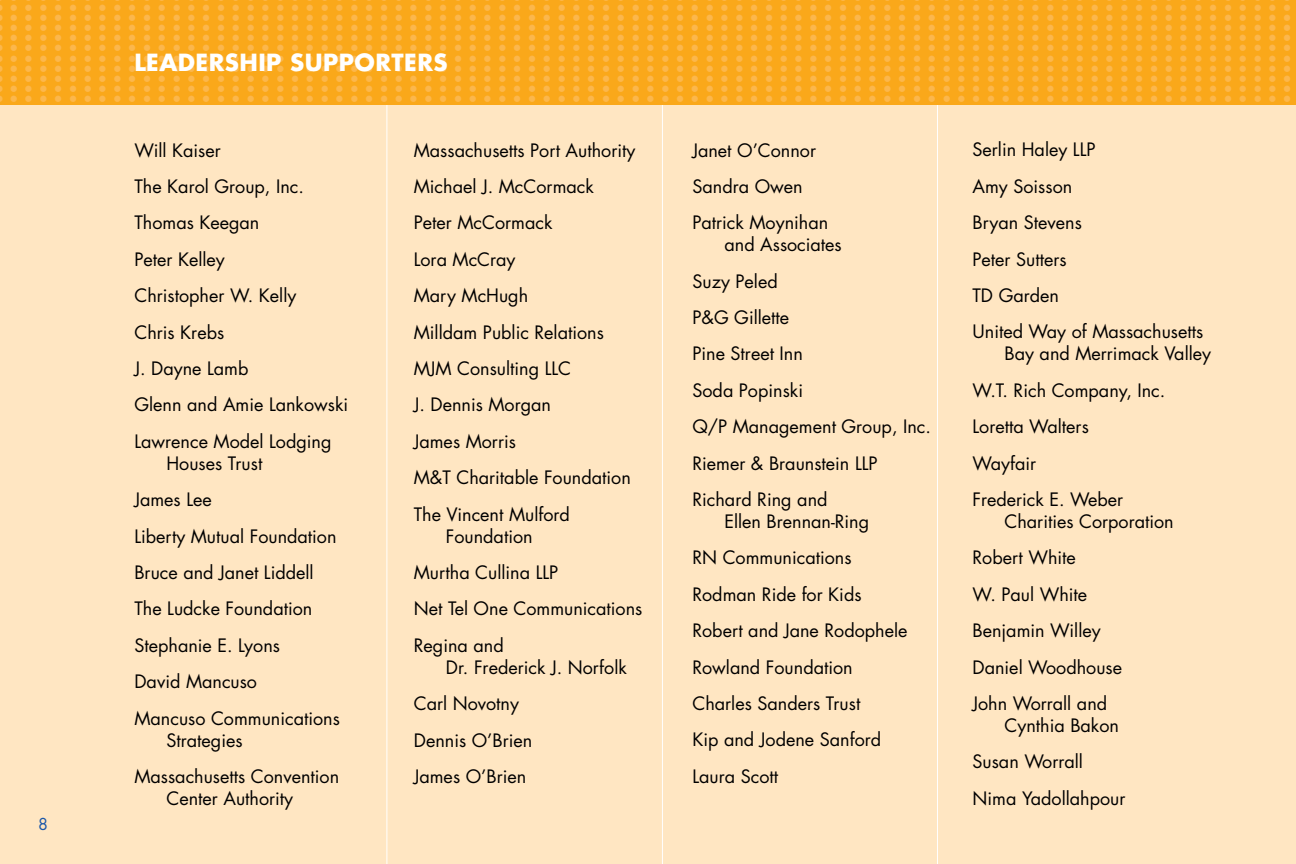
<style>
.page{position:relative;width:1296px;height:864px;background:#fff}
.page>*{position:absolute;margin:0;border:0;box-sizing:border-box;transform-origin:0 0}
.t1{font:24px "Minion Pro";color:#fcb74c}
.t2{font:700 23px "Futura";letter-spacing:.02em;color:#fff}
.t3{font:18px/36.4px "Futura";color:#000}
.t4{font:16px "Futura";color:#1b57a8}
</style>
<div class="page">
<div style="left:0;top:104px;width:1296px;height:760px;background:#ffe6c2"></div>
<hr style="left:386px;top:104px;width:1px;height:760px;background:#fff">
<hr style="left:662px;top:104px;width:1px;height:760px;background:#fff">
<hr style="left:937px;top:104px;width:1px;height:760px;background:#fff">
<div style="left:0;top:0;width:1296px;height:104px;background:#faa81a"></div>
<h1 class="t1" style="left:9px;top:-10px;width:1284px">• • • • • • • • • • • • • • • • • • • • • • • • • • • • • • • • • • • • • • • • • • • • • • • • • • • • • • • • • • • • • • • • • • • • • • • • • • • • • • • • • • • • • • •</h1>
<h1 class="t1" style="left:9px;top:0;width:1284px">• • • • • • • • • • • • • • • • • • • • • • • • • • • • • • • • • • • • • • • • • • • • • • • • • • • • • • • • • • • • • • • • • • • • • • • • • • • • • • • • • • • • • • •</h1>
<h1 class="t1" style="left:9px;top:10px;width:1284px">• • • • • • • • • • • • • • • • • • • • • • • • • • • • • • • • • • • • • • • • • • • • • • • • • • • • • • • • • • • • • • • • • • • • • • • • • • • • • • • • • • • • • • •</h1>
<h1 class="t1" style="left:9px;top:20px;width:1284px">• • • • • • • • • • • • • • • • • • • • • • • • • • • • • • • • • • • • • • • • • • • • • • • • • • • • • • • • • • • • • • • • • • • • • • • • • • • • • • • • • • • • • • •</h1>
<h1 class="t1" style="left:9px;top:30px;width:1284px">• • • • • • • • • • • • • • • • • • • • • • • • • • • • • • • • • • • • • • • • • • • • • • • • • • • • • • • • • • • • • • • • • • • • • • • • • • • • • • • • • • • • • • •</h1>
<h1 class="t1" style="left:9px;top:40px;width:1284px">• • • • • • • • • • • • • • • • • • • • • • • • • • • • • • • • • • • • • • • • • • • • • • • • • • • • • • • • • • • • • • • • • • • • • • • • • • • • • • • • • • • • • • •</h1>
<h1 class="t1" style="left:9px;top:50px;width:1284px">• • • • • • • • • • • • • • • • • • • • • • • • • • • • • • • • • • • • • • • • • • • • • • • • • • • • • • • • • • • • • • • • • • • • • • • • • • • • • • • • • • • • • • •</h1>
<h1 class="t1" style="left:9px;top:60px;width:1284px">• • • • • • • • • • • • • • • • • • • • • • • • • • • • • • • • • • • • • • • • • • • • • • • • • • • • • • • • • • • • • • • • • • • • • • • • • • • • • • • • • • • • • • •</h1>
<h1 class="t1" style="left:9px;top:70px;width:1284px">• • • • • • • • • • • • • • • • • • • • • • • • • • • • • • • • • • • • • • • • • • • • • • • • • • • • • • • • • • • • • • • • • • • • • • • • • • • • • • • • • • • • • • •</h1>
<h1 class="t1" style="left:9px;top:80px;width:1284px">• • • • • • • • • • • • • • • • • • • • • • • • • • • • • • • • • • • • • • • • • • • • • • • • • • • • • • • • • • • • • • • • • • • • • • • • • • • • • • • • • • • • • • •</h1>
<p class="t2" style="left:134px;top:47px;width:315px">LEADERSHIP SUPPORTERS</p>
<p class="t4" style="left:38px;top:813px;width:11px">8</p>
<p class="t3" style="left:134px;top:132px;width:215px">Will Kaiser<br>The Karol Group, Inc.<br>Thomas Keegan<br>Peter Kelley<br>Christopher W. Kelly<br>Chris Krebs<br>J. Dayne Lamb<br>Glenn and Amie Lankowski<br>Lawrence Model Lodging</p>
<p class="t3" style="left:134px;top:445px;width:207px;text-indent:32px">Houses Trust<br>James Lee<br>Liberty Mutual Foundation<br>Bruce and Janet Liddell<br>The Ludcke Foundation<br>Stephanie E. Lyons<br>David Mancuso<br>Mancuso Communications</p>
<p class="t3" style="left:134px;top:722px;width:206px;text-indent:32px">Strategies<br>Massachusetts Convention</p>
<p class="t3" style="left:166px;top:780px;width:128px">Center Authority</p>
<p class="t3" style="left:414px;top:132px;width:223px">Massachusetts Port Authority<br>Michael J. McCormack<br>Peter McCormack<br>Lora McCray<br>Mary McHugh<br>Milldam Public Relations<br>MJM Consulting LLC<br>J. Dennis Morgan<br>James Morris<br>M&amp;T Charitable Foundation<br>The Vincent Mulford</p>
<p class="t3" style="left:414px;top:517px;width:230px;text-indent:32px">Foundation<br>Murtha Cullina LLP<br>Net Tel One Communications<br>Regina and</p>
<p class="t3" style="left:414px;top:649px;width:215px;text-indent:32px">Dr. Frederick J. Norfolk<br>Carl Novotny<br>Dennis O’Brien<br>James O’Brien</p>
<p class="t3" style="left:692px;top:131px;width:137px">Janet O’Connor<br>Sandra Owen<br>Patrick Moynihan</p>
<p class="t3" style="left:692px;top:226px;width:240px;text-indent:32px">and Associates<br>Suzy Peled<br>P&amp;G Gillette<br>Pine Street Inn<br>Soda Popinski<br>Q/P Management Group, Inc.<br>Riemer &amp; Braunstein LLP<br>Richard Ring and</p>
<p class="t3" style="left:692px;top:503px;width:217px;text-indent:32px">Ellen Brennan-Ring<br>RN Communications<br>Rodman Ride for Kids<br>Robert and Jane Rodophele<br>Rowland Foundation<br>Charles Sanders Trust<br>Kip and Jodene Sanford<br>Laura Scott</p>
<p class="t3" style="left:973px;top:131px;width:232px">Serlin Haley LLP<br>Amy Soisson<br>Bryan Stevens<br>Peter Sutters<br>TD Garden<br>United Way of Massachusetts</p>
<p class="t3" style="left:973px;top:335px;width:240px;text-indent:32px">Bay and Merrimack Valley<br>W.T. Rich Company, Inc.<br>Loretta Walters<br>Wayfair<br>Frederick E. Weber</p>
<p class="t3" style="left:973px;top:503px;width:203px;text-indent:32px">Charities Corporation<br>Robert White<br>W. Paul White<br>Benjamin Willey<br>Daniel Woodhouse<br>John Worrall and</p>
<p class="t3" style="left:973px;top:707px;width:155px;text-indent:32px">Cynthia Bakon<br>Susan Worrall<br>Nima Yadollahpour</p>
</div>
